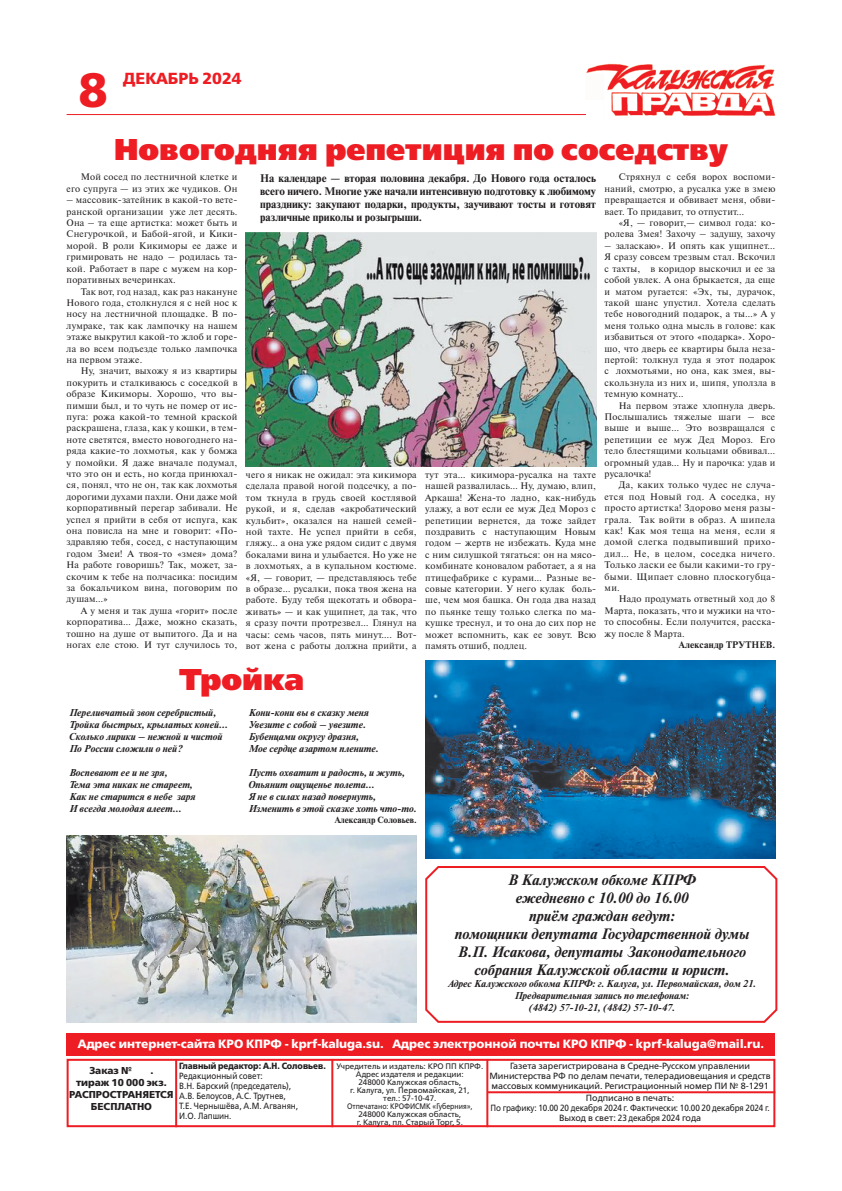
<style>
.page{position:relative;width:842px;height:1191px;background:#fff}
.page>*{position:absolute;margin:0;border:0;box-sizing:border-box;transform-origin:0 0}
.t1{font:48px "Free Set Bold C";color:#ee1d23}
.zag{font:30px "Free Set Extra Bold C";color:#ee1d23}
.t2{font:16px "Free Set Bold C";color:#ee1d23}
.osn{font:italic 700 15px/18px "Newton C";color:#231f20;text-align:center}
.t3{font:12px "Free Set Bold C";color:#fff}
.врез{font:700 11px/13.2px "Newton C";color:#231f20;text-align:justify}
.osn-2{font:italic 700 10px/12px "Newton C";color:#231f20;text-align:center}
.t4{font:10px/12px "Free Set Bold C";color:#231f20;text-align:center}
.osn-3{font:9.5px/11.4px "Newton C";letter-spacing:.02em;color:#231f20;text-align:justify}
.podp{font:700 9.5px "Newton C";letter-spacing:.02em;color:#231f20}
.t5{font:9px/10px "Free Set C";color:#231f20;text-align:center}
.t6{font:9px/10px "Free Set C";color:#231f20;scale:.9 1}
.t7{font:9px "Free Set Bold C";color:#231f20;scale:.9 1}
.podp-2{font:700 9px "Newton C";color:#231f20}
.t8{font:8px/8px "Free Set C";color:#231f20;text-align:center}
.t9{font:8px "Free Set C";color:#231f20;scale:.87 1}
</style>
<div class="page">
<div style="left:67px;top:1058px;width:708px;height:69px;border:2px solid #ee1d23"></div>
<hr style="left:175px;top:1059px;width:2px;height:68px;background:#ee1d23">
<hr style="left:331px;top:1059px;width:2px;height:68px;background:#ee1d23">
<hr style="left:486px;top:1059px;width:2px;height:68px;background:#ee1d23">
<hr style="left:487px;top:1091px;width:288px;height:2px;background:#ee1d23">
<img style="left:586px;top:64px;width:189px;height:52px">
<hr style="left:67px;top:114px;width:519px;height:1px;background:#ee1d23">
<div style="left:67px;top:1033px;width:708px;height:22px;background:#ee1d23"></div>
<img style="left:246px;top:232px;width:350px;height:234px">
<img style="left:67px;top:835px;width:350px;height:187px">
<svg style="left:425px;top:866px;width:353px;height:157px"></svg>
<img style="left:425px;top:661px;width:350px;height:197px">
<p class="t1" style="left:79px;top:63px;width:31px">8</p>
<p class="t2" style="left:123px;top:69px;width:120px">ДЕКАБРЬ 2024</p>
<p class="zag" style="left:114px;top:132px;width:615px">Новогодняя репетиция по соседству</p>
<p class="врез" style="left:260px;top:171px;width:337px">На календаре — вторая половина декабря. До Нового года осталось всего ничего. Многие уже начали интенсивную подготовку к любимому празднику: закупают подарки, продукты, заучивают тосты и готовят различные приколы и розыгрыши.</p>
<p class="osn-3" style="left:604px;top:171px;width:172px;text-indent:14px">Стряхнул с себя ворох воспоми&shy;наний, смотрю, а русалка уже в змею превращается и обвивает меня, обви&shy;вает. То придавит, то отпустит…</p>
<p class="osn-3" style="left:604px;top:217px;width:172px;text-align:right">«Я, — говорит,— символ года: ко&shy;ролева Змея! Захочу – задушу, захочу</p>
<p class="osn-3" style="left:604px;top:240px;width:172px">– заласкаю». И опять как ущипнет… Я сразу совсем трезвым стал. Вскочил с тахты, в коридор выскочил и ее за собой увлек. А она брыкается, да еще и матом ругается: «Эх, ты, дурачок, такой шанс упустил. Хотела сделать тебе новогодний подарок, а ты…» А у меня только одна мысль в голове: как избавиться от этого «подарка». Хоро&shy;шо, что дверь ее квартиры была неза&shy;пертой: толкнул туда я этот подарок с лохмотьями, но она, как змея, вы&shy;скользнула из них и, шипя, уползла в темную комнату…</p>
<p class="osn-3" style="left:604px;top:399px;width:172px;text-indent:14px">На первом этаже хлопнула дверь.<br>Послышались тяжелые шаги – все выше и выше… Это возвращался с репетиции ее муж Дед Мороз. Его тело блестящими кольцами обвивал… огромный удав… Ну и парочка: удав и русалочка!</p>
<p class="osn-3" style="left:604px;top:479px;width:172px;text-indent:14px">Да, каких только чудес не случа&shy;ется под Новый год. А соседка, ну просто артистка! Здорово меня разы&shy;грала. Так войти в образ. А шипела как! Как моя теща на меня, если я домой слегка подвыпивший прихо&shy;дил… Не, в целом, соседка ничего.<br>Только ласки ее были какими-то гру&shy;быми. Щипает словно плоскогубца&shy;ми.</p>
<p class="osn-3" style="left:604px;top:593px;width:172px;text-indent:14px">Надо продумать ответный ход до 8<br>Марта, показать, что и мужики на что&shy;то способны. Если получится, расска&shy;жу после 8 Марта.</p>
<p class="podp" style="left:679px;top:639px;width:98px">Александр ТРУТНЕВ.</p>
<p class="osn-3" style="left:67px;top:171px;width:172px;text-align:right">Мой сосед по лестничной клетке и его супруга — из этих же чудиков. Он</p>
<p class="osn-3" style="left:67px;top:194px;width:172px">– массовик-затейник в какой-то вете&shy;ранской организации уже лет десять.<br>Она – та еще артистка: может быть и Снегурочкой, и Бабой-ягой, и Кики&shy;морой. В роли Кикиморы ее даже и гримировать не надо – родилась та&shy;кой. Работает в паре с мужем на кор&shy;поративных вечеринках.</p>
<p class="osn-3" style="left:67px;top:285px;width:172px;text-indent:14px">Так вот, год назад, как раз накануне Нового года, столкнулся я с ней нос к носу на лестничной площадке. В по&shy;лумраке, так как лампочку на нашем этаже выкрутил какой-то жлоб и горе&shy;ла во всем подъезде только лампочка на первом этаже.</p>
<p class="osn-3" style="left:67px;top:365px;width:172px;text-indent:14px">Ну, значит, выхожу я из квартиры покурить и сталкиваюсь с соседкой в образе Кикиморы. Хорошо, что вы&shy;пимши был, и то чуть не помер от ис&shy;пуга: рожа какой-то темной краской раскрашена, глаза, как у кошки, в тем&shy;ноте светятся, вместо новогоднего на&shy;ряда какие-то лохмотья, как у бомжа у помойки. Я даже вначале подумал, что это он и есть, но когда принюхал&shy;ся, понял, что не он, так как лохмотья дорогими духами пахли. Они даже мой корпоративный перегар забивали. Не успел я прийти в себя от испуга, как она повисла на мне и говорит: «По&shy;здравляю тебя, сосед, с наступающим годом Змеи! А твоя-то «змея» дома?<br>На работе говоришь? Так, может, за&shy;скочим к тебе на полчасика: посидим за бокальчиком вина, поговорим по душам…»</p>
<p class="osn-3" style="left:67px;top:605px;width:172px;text-indent:14px">А у меня и так душа «горит» после корпоратива… Даже, можно сказать, тошно на душе от выпитого. Да и на ногах еле стою. И тут случилось то,</p>
<p class="osn-3" style="left:246px;top:469px;width:172px">чего я никак не ожидал: эта кикимора сделала правой ногой подсечку, а по&shy;том ткнула в грудь своей костлявой рукой, и я, сделав «акробатический кульбит», оказался на нашей семей&shy;ной тахте. Не успел прийти в себя, гляжу… а она уже рядом сидит с двумя бокалами вина и улыбается. Но уже не в лохмотьях, а в купальном костюме. «Я, — говорит, — представляюсь тебе в образе… русалки, пока твоя жена на работе. Буду тебя щекотать и обвора&shy;живать» — и как ущипнет, да так, что я сразу почти протрезвел… Глянул на часы: семь часов, пять минут…. Вот&shy;вот жена с работы должна прийти, а</p>
<p class="osn-3" style="left:425px;top:469px;width:172px">тут эта… кикимора-русалка на тахте нашей развалилась… Ну, думаю, влип, Аркаша! Жена-то ладно, как-нибудь улажу, а вот если ее муж Дед Мороз с репетиции вернется, да тоже зайдет поздравить с наступающим Новым годом – жертв не избежать. Куда мне с ним силушкой тягаться: он на мясо&shy;комбинате коновалом работает, а я на птицефабрике с курами… Разные ве&shy;совые категории. У него кулак боль&shy;ше, чем моя башка. Он года два назад по пьянке тещу только слегка по ма&shy;кушке треснул, и то она до сих пор не может вспомнить, как ее зовут. Всю память отшиб, подлец.</p>
<p class="zag" style="left:179px;top:662px;width:126px">Тройка</p>
<p class="osn-2" style="left:249px;top:706px;width:122px">Кони-кони вы в сказку меня</p>
<p class="osn-2" style="left:249px;top:718px;width:119px">Увезите с собой – увезите.</p>
<p class="osn-2" style="left:249px;top:730px;width:112px">Бубенцами округу дразня,</p>
<p class="osn-2" style="left:249px;top:742px;width:132px">Мое сердце азартом плените.</p>
<p class="osn-2" style="left:249px;top:766px;width:158px">Пусть охватит и радость, и жуть,</p>
<p class="osn-2" style="left:249px;top:778px;width:127px">Опьянит ощущенье полета…</p>
<p class="osn-2" style="left:249px;top:790px;width:129px">Я не в силах назад повернуть,</p>
<p class="osn-2" style="left:249px;top:802px;width:169px">Изменить в этой сказке хоть что-то.</p>
<p class="podp-2" style="left:335px;top:814px;width:84px">Александр Соловьев.</p>
<p class="osn-2" style="left:69px;top:706px;width:148px">Переливчатый звон серебристый,</p>
<p class="osn-2" style="left:69px;top:718px;width:160px">Тройка быстрых, крылатых коней…</p>
<p class="osn-2" style="left:69px;top:730px;width:155px">Сколько лирики – нежной и чистой</p>
<p class="osn-2" style="left:69px;top:742px;width:114px">По России сложили о ней?</p>
<p class="osn-2" style="left:69px;top:766px;width:100px">Воспевают ее и не зря,</p>
<p class="osn-2" style="left:69px;top:778px;width:125px">Тема эта никак не стареет,</p>
<p class="osn-2" style="left:69px;top:790px;width:128px">Как не старится в небе заря</p>
<p class="osn-2" style="left:69px;top:802px;width:114px">И всегда молодая алеет…</p>
<p class="osn" style="left:508px;top:871px;width:189px">В Калужском обкоме КПРФ</p>
<p class="osn" style="left:516px;top:889px;width:174px">ежедневно с 10.00 до 16.00</p>
<p class="osn" style="left:529px;top:907px;width:147px">приём граждан ведут:</p>
<p class="osn" style="left:455px;top:925px;width:296px">помощники депутата Государственной думы<br>В.П. Исакова, депутаты Законодательного собрания Калужской области и юрист.</p>
<p class="osn-2" style="left:448px;top:977px;width:309px">Адрес Калужского обкома КПРФ: г. Калуга, ул. Первомайская, дом 21.<br>Предварительная запись по телефонам:<br>(4842) 57-10-21, (4842) 57-10-47.</p>
<p class="t3" style="left:78px;top:1037px;width:688px">Адрес интернет-сайта КРО КПРФ - kprf-kaluga.su. Адрес электронной почты КРО КПРФ - kprf-kaluga@mail.ru.</p>
<p class="t7" style="left:179px;top:1061px;width:164px">Главный редактор: А.Н. Соловьев.</p>
<p class="t6" style="left:179px;top:1071px;width:94px">Редакционный совет:</p>
<p class="t6" style="left:179px;top:1081px;width:134px">В.Н. Барский (председатель),<br>А.В. Белоусов, А.С. Трутнев,<br>Т.Е. Чернышёва, А.М. Агванян,<br>И.О. Лапшин.</p>
<p class="t4" style="left:89px;top:1064px;width:44px">Заказ №</p>
<p class="t4" style="left:150px;top:1064px;width:5px">.</p>
<p class="t4" style="left:76px;top:1076px;width:92px">тираж 10 000 экз.</p>
<p class="t4" style="left:69px;top:1088px;width:106px">РАСПРОСТРАНЯЕТСЯ<br>БЕСПЛАТНО</p>
<p class="t8" style="left:336px;top:1062px;width:148px">Учредитель и издатель: КРО ПП КПРФ.</p>
<p class="t8" style="left:350px;top:1070px;width:121px">Адрес издателя и редакции:<br>248000 Калужская область,<br>г. Калуга, ул. Первомайская, 21,</p>
<p class="t8" style="left:383px;top:1094px;width:55px">тел.: 57-10-47.</p>
<p class="t9" style="left:347px;top:1101px;width:146px">Отпечатано: КРОФИСМК «Губерния»,</p>
<p class="t8" style="left:357px;top:1110px;width:108px;text-align:left">248000 Калужская область, г. Калуга, пл. Старый Торг, 5.</p>
<p class="t5" style="left:489px;top:1061px;width:283px">Газета зарегистрирована в Средне-Русском управлении<br>Министерства РФ по делам печати, телерадиовещания и средств массовых коммуникаций. Регистрационный номер ПИ № 8-1291</p>
<p class="t5" style="left:586px;top:1093px;width:90px">Подписано в печать:</p>
<p class="t6" style="left:490px;top:1103px;width:312px">По графику: 10.00 20 декабря 2024 г. Фактически: 10.00 20 декабря 2024 г.</p>
<p class="t5" style="left:559px;top:1113px;width:144px">Выход в свет: 23 декабря 2024 года</p>
</div>
